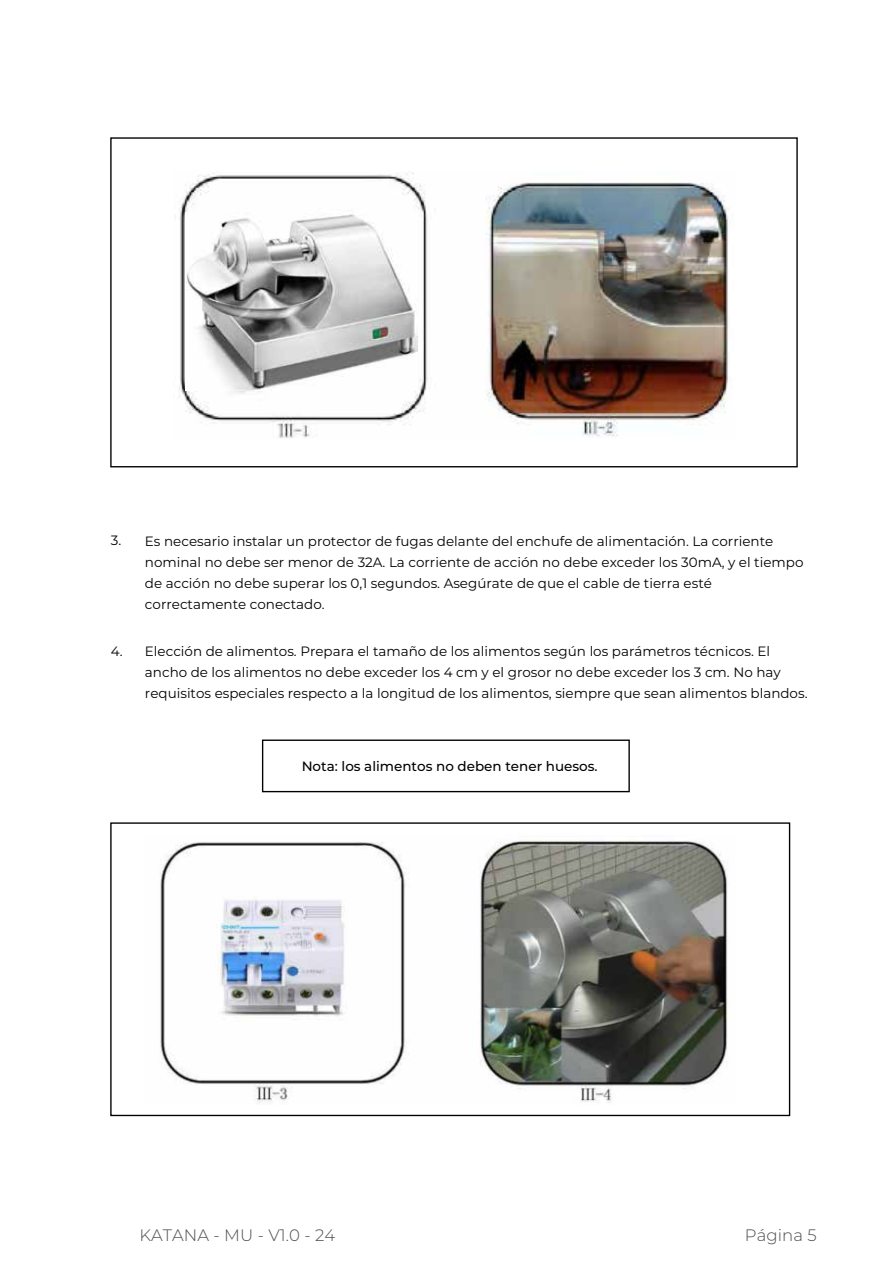
<style>
.page{position:relative;width:893px;height:1263px;background:#fff}
.page>*{position:absolute;margin:0;border:0;box-sizing:border-box;transform-origin:0 0}
.t1{font:300 16.5px "Montserrat";letter-spacing:.005em;color:#4d4d4d}
.t2{font:13.5px/21px "Montserrat";color:#000}
.t3{font:500 13.5px "Montserrat";color:#000}
</style>
<div class="page">
<img style="left:175px;top:172px;width:554px;height:266px">
<img style="left:160px;top:840px;width:568px;height:263px">
<div style="left:262px;top:739px;width:368px;height:53px;border:1px solid #000"></div>
<img style="left:186px;top:213px;width:232px;height:178px">
<p class="t2" style="left:145px;top:530px;width:660px;text-indent:-34px">3. Es necesario instalar un protector de fugas delante del enchufe de alimentación. La corriente nominal no debe ser menor de 32A. La corriente de acción no debe exceder los 30mA, y el tiempo de acción no debe superar los 0,1 segundos. Asegúrate de que el cable de tierra esté correctamente conectado.</p>
<p class="t2" style="left:145px;top:640px;width:664px;text-indent:-34px">4. Elección de alimentos. Prepara el tamaño de los alimentos según los parámetros técnicos. El ancho de los alimentos no debe exceder los 4 cm y el grosor no debe exceder los 3 cm. No hay requisitos especiales respecto a la longitud de los alimentos, siempre que sean alimentos blandos.</p>
<p class="t3" style="left:302px;top:757px;width:297px">Nota: los alimentos no deben tener huesos.</p>
<p class="t1" style="left:139px;top:1223px;width:197px">KATANA - MU - V1.0 - 24</p>
<p class="t1" style="left:745px;top:1223px;width:73px">Página 5</p>
</div>
